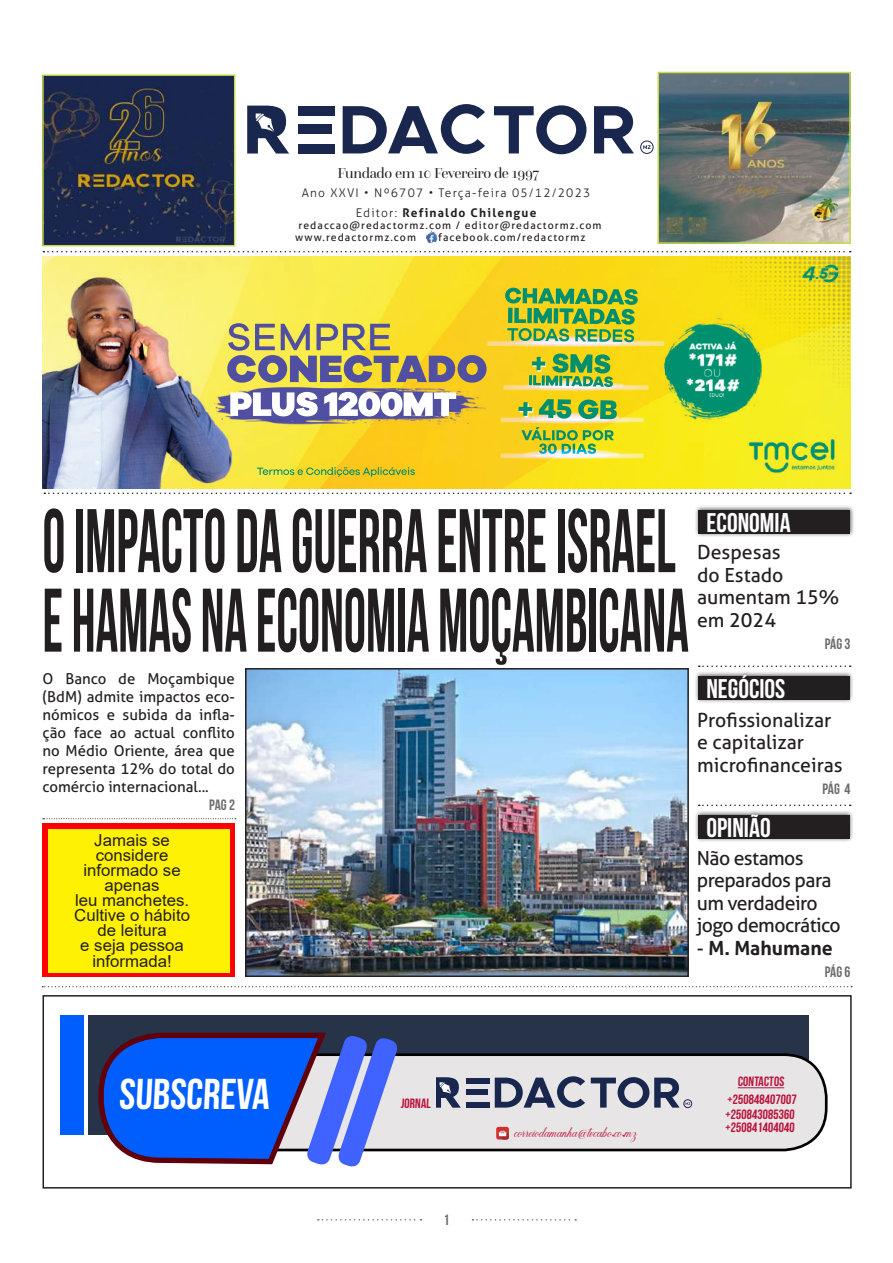
<style>
.page{position:relative;width:893px;height:1263px;background:#fff}
.page>*{position:absolute;margin:0;border:0;box-sizing:border-box;transform-origin:0 0}
.t1{font:90px/79.5px "Bebas Neue";color:#231f20;scale:.64 1}
.t2{font:43.05px "Bebas Neue";color:#fff}
.t3{font:27px "Bebas Neue";color:#fff}
.t4{font:19.5px/22.5px "Aller";letter-spacing:-.005em;color:#231f20}
.t5{font:19.5px/22.5px "Aller";letter-spacing:-.03em;color:#231f20}
.t6{font:700 19.5px "Aller";color:#231f20}
.t7{font:16.5px/15px "Arial";color:#231f20;text-align:center}
.t8{font:15px/18px "Aller";color:#231f20;text-align:justify}
.t9{font:15px "Questa Grande";letter-spacing:-.025em;color:#231f20}
.t10{font:15px "Bebas Neue";letter-spacing:-.005em;color:#6c6d70}
.t11{font:13.5px/27.8px "Bebas Neue";color:#bb123b}
.t12{font:13.5px "Bellarin";color:#bb123b}
.t13{font:300 12px "Aller";letter-spacing:.1em;color:#231f20}
.t14{font:700 12px "Aller";letter-spacing:.1em;color:#231f20}
.t15{font:10.5px "Aller";letter-spacing:.1em;color:#231f20}
.s1{font-weight:300}
.s2{font-weight:400}
</style>
<div class="page">
<svg style="left:472px;top:1219px;width:104px;height:1px"></svg>
<svg style="left:318px;top:1219px;width:103px;height:1px"></svg>
<svg style="left:43px;top:251px;width:808px;height:1px"></svg>
<svg style="left:44px;top:492px;width:807px;height:2px"></svg>
<img style="left:425px;top:230px;width:13px;height:14px">
<div style="left:694px;top:505px;width:160px;height:33px;background:#231f20;opacity:.75"></div>
<div style="left:698px;top:510px;width:151px;height:24px;background:#231f20"></div>
<div style="left:694px;top:670px;width:160px;height:34px;background:#231f20;opacity:.75"></div>
<div style="left:698px;top:676px;width:151px;height:24px;background:#231f20"></div>
<div style="left:694px;top:809px;width:160px;height:34px;background:#231f20;opacity:.75"></div>
<div style="left:698px;top:815px;width:151px;height:24px;background:#231f20"></div>
<svg style="left:699px;top:665px;width:152px;height:2px"></svg>
<svg style="left:699px;top:804px;width:152px;height:2px"></svg>
<img style="left:45px;top:77px;width:187px;height:166px">
<div style="left:42px;top:74px;width:193px;height:172px;border:2px solid #c7da4b"></div>
<img style="left:660px;top:75px;width:188px;height:166px">
<div style="left:657px;top:72px;width:194px;height:172px;border:2px solid #c7da4b"></div>
<svg style="left:494px;top:105px;width:92px;height:49px"></svg>
<svg style="left:594px;top:106px;width:40px;height:47px"></svg>
<svg style="left:247px;top:106px;width:42px;height:48px"></svg>
<div style="left:298px;top:106px;width:36px;height:9px;background:#19264e"></div>
<div style="left:298px;top:144px;width:36px;height:9px;background:#19264e"></div>
<div style="left:298px;top:125px;width:34px;height:9px;background:#19264e"></div>
<svg style="left:643px;top:145px;width:8px;height:4px"></svg>
<div style="left:640px;top:141px;width:14px;height:13px;border:1px solid #19264e;border-radius:50%"></div>
<svg style="left:343px;top:104px;width:142px;height:50px"></svg>
<svg style="left:42px;top:986px;width:810px;height:1px"></svg>
<div style="left:43px;top:823px;width:192px;height:154px;background:#f00"></div>
<div style="left:48px;top:830px;width:182px;height:143px;background:#fff101"></div>
<svg style="left:43px;top:818px;width:193px;height:1px"></svg>
<img style="left:248px;top:671px;width:438px;height:303px">
<div style="left:245px;top:668px;width:444px;height:309px;border:2px solid #231f20"></div>
<div style="left:88px;top:1016px;width:720px;height:119px;background:#273349"></div>
<svg style="left:399px;top:1052px;width:429px;height:100px;background:#d4d1d3"></svg>
<svg style="left:98px;top:1032px;width:301px;height:135px;background:#406fdd"></svg>
<div style="left:60px;top:1016px;width:24px;height:119px;background:#005eff"></div>
<svg style="left:437px;top:1077px;width:24px;height:31px"></svg>
<div style="left:466px;top:1077px;width:24px;height:6px;background:#19264e"></div>
<div style="left:466px;top:1102px;width:24px;height:5px;background:#19264e"></div>
<div style="left:466px;top:1089px;width:22px;height:6px;background:#19264e"></div>
<svg style="left:591px;top:1077px;width:99px;height:31px"></svg>
<div style="left:683px;top:1099px;width:9px;height:9px;border:1px solid #19264e;border-radius:50%"></div>
<svg style="left:495px;top:1076px;width:90px;height:32px"></svg>
<hr style="left:738px;top:1087px;width:46px;height:1px;background:#bb123b">
<div style="left:496px;top:1127px;width:13px;height:12px;background:#d42e2e;border-radius:2px"></div>
<svg style="left:499px;top:1130px;width:10px;height:9px"></svg>
<div style="left:43px;top:995px;width:809px;height:193px;border:2px solid #231f20"></div>
<img style="left:43px;top:256px;width:807px;height:232px">
<p class="t9" style="left:338px;top:164px;width:203px">Fundado em 10 Fevereiro de 1997</p>
<p class="t13" style="left:302px;top:185px;width:290px">Ano XXVI • Nº6707 • Terça-feira 05/12/2023</p>
<p class="t14" style="left:356px;top:205px;width:182px"><span class="s1">Editor:</span> Refinaldo Chilengue</p>
<p class="t15" style="left:299px;top:219px;width:304px">redaccao@redactormz.com / editor@redactormz.com</p>
<p class="t15" style="left:295px;top:231px;width:122px">www.redactormz.com</p>
<p class="t15" style="left:438px;top:231px;width:149px">facebook.com/redactormz</p>
<h1 class="t1" style="left:43px;top:500px;width:1011px">O IMPACTO DA GUERRA ENTRE ISRAEL<br>E HAMAS NA ECONOMIA MOÇAMBICANA</h1>
<p class="t8" style="left:43px;top:670px;width:194px">O Banco de Moçambique (BdM) admite impactos eco&shy;nómicos e subida da infla&shy;ção face ao actual conflito no Médio Oriente, área que representa 12% do total do comércio internacional...</p>
<p class="t10" style="left:209px;top:797px;width:27px">PAG 2</p>
<h3 class="t3" style="left:707px;top:508px;width:85px">ECONOMIA</h3>
<h3 class="t4" style="left:697px;top:541px;width:144px">Despesas<br>do Estado aumentam 15% em 2024</h3>
<p class="t10" style="left:825px;top:636px;width:27px">PÁG 3</p>
<h3 class="t3" style="left:706px;top:674px;width:81px">NEGÓCIOS</h3>
<h3 class="t4" style="left:697px;top:708px;width:147px">Profissionalizar e capitalizar microfinanceiras</h3>
<p class="t10" style="left:822px;top:781px;width:29px">PÁG 4</p>
<p class="t7" style="left:74px;top:832px;width:117px">Jamais se considere informado se apenas<br>leu manchetes.<br>Cultive o hábito de leitura<br>e seja pessoa</p>
<p class="t7" style="left:92px;top:954px;width:81px">informada!</p>
<h2 class="t2" style="left:119px;top:1070px;width:154px">SUBSCREVA</h2>
<p class="t11" style="left:401px;top:1089px;width:32px">JORNAL</p>
<p class="t10" style="left:443px;top:1211px;width:7px">1</p>
<p class="t12" style="left:514px;top:1122px;width:124px">correiodamanha@tvcabo.co.mz</p>
<h3 class="t3" style="left:706px;top:813px;width:66px">OPINIÃO</h3>
<h3 class="t5" style="left:697px;top:846px;width:146px">Não estamos preparados para um verdadeiro jogo democrático</h3>
<h3 class="t6" style="left:697px;top:936px;width:137px"><span class="s2">-</span> M. Mahumane</h3>
<p class="t10" style="left:825px;top:964px;width:27px">PÁG 6</p>
<p class="t11" style="left:738px;top:1067px;width:49px">CONTACTOS</p>
<p class="t11" style="left:725px;top:1100px;width:72px">+250843085360</p>
<p class="t11" style="left:725px;top:1086px;width:74px">+250848407007 +250841404040</p>
</div>
